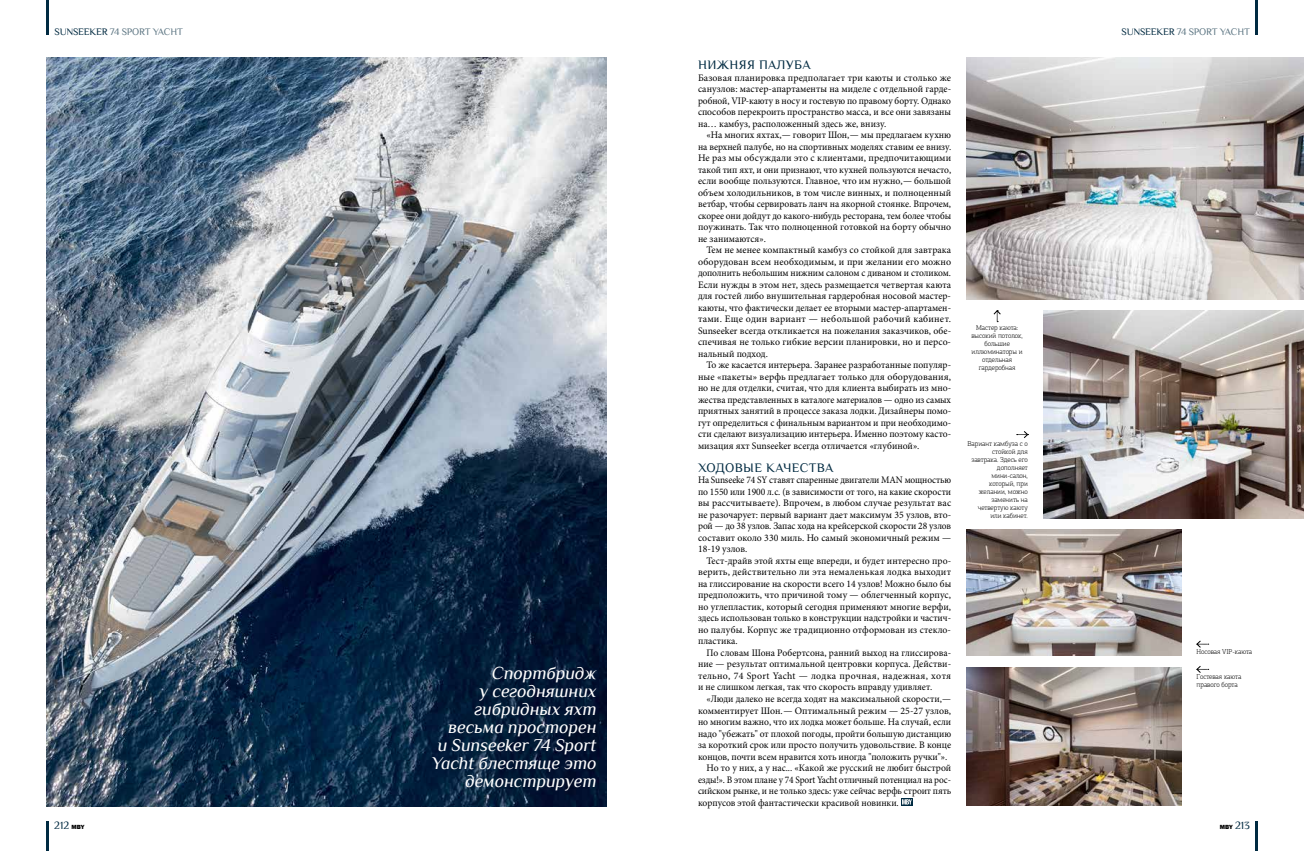
<style>
.page{position:relative;width:1304px;height:851px;background:#fff}
.page>*{position:absolute;margin:0;border:0;box-sizing:border-box;transform-origin:0 0}
.t1{font:italic 18px/18px "Philosopher";letter-spacing:-.01em;color:#fff;text-align:right}
.t2{font:13px "Philosopher";letter-spacing:.03em;color:#002a41}
.t3{font:11px "Philosopher";color:#002a41}
.t4{font:10px/11.5px "Minion Pro";color:#000;text-align:justify}
.t5{font:10px/11.5px "Minion Pro";color:#000;text-align:justify;scale:.96 1}
.t6{font:10px/11.5px "Minion Pro";color:#000;text-align:justify;scale:.94 1}
.t7{font:10px "Minion Pro";color:#000;scale:.95 1}
.t8{font:10px "Philosopher";letter-spacing:-.02em;color:#5d7683}
.t9{font:300 7px/8px "PF Agora Slab Pro";letter-spacing:-.01em;color:#000;text-align:center}
.t10{font:6px "Franklin Gothic Heavy ITC";color:#000}
.s1{color:#002a41}
.s2{font-family:"Franklin Gothic Heavy ITC";font-size:6px;color:#000}
.s3{font-family:"Philosopher";font-size:11px;color:#002a41}
</style>
<div class="page">
<img style="left:46px;top:57px;width:561px;height:749px">
<svg style="left:901px;top:798px;width:11px;height:7px"></svg>
<svg style="left:902px;top:799px;width:10px;height:5px"></svg>
<img style="left:966px;top:57px;width:338px;height:242px">
<img style="left:966px;top:529px;width:215px;height:126px">
<img style="left:966px;top:667px;width:215px;height:138px">
<img style="left:1043px;top:311px;width:261px;height:207px">
<svg style="left:993px;top:310px;width:8px;height:12px"></svg>
<svg style="left:1017px;top:431px;width:12px;height:7px"></svg>
<svg style="left:1196px;top:640px;width:13px;height:8px"></svg>
<svg style="left:1196px;top:666px;width:13px;height:7px"></svg>
<hr style="left:1255px;top:0;width:2px;height:34px;background:#002a41">
<hr style="left:1255px;top:820px;width:3px;height:30px;background:#002a41">
<hr style="left:46px;top:0;width:3px;height:34px;background:#002a41">
<hr style="left:46px;top:820px;width:3px;height:30px;background:#002a41">
<p class="t8" style="left:55px;top:26px;width:130px"><span class="s1">SUNSEEKER</span> 74 SPORT YACHT</p>
<p class="t3" style="left:54px;top:819px;width:32px">212 <span class="s2">MBY</span></p>
<h1 class="t1" style="left:432px;top:664px;width:167px">Спортбридж<br>у сегодняшних гибридных яхт весьма просторен<br>и Sunseeker 74 Sport<br>Yacht блестяще это демонстрирует</h1>
<h2 class="t2" style="left:698px;top:58px;width:114px">НИЖНЯЯ ПАЛУБА</h2>
<p class="t4" style="left:698px;top:72px;width:255px">Базовая планировка предполагает три каюты и столько же санузлов: мастер-апартаменты на миделе с отдельной гарде&shy;робной, VIP-каюту в носу и гостевую по правому борту. Однако способов перекроить пространство масса, и все они завязаны на… камбуз, расположенный здесь же, внизу.</p>
<p class="t4" style="left:698px;top:129px;width:255px;text-indent:9px">«На многих яхтах,— говорит Шон,— мы предлагаем кухню на верхней палубе, но на спортивных моделях ставим ее внизу.<br>Не раз мы обсуждали это с клиентами, предпочитающими такой тип яхт, и они признают, что кухней пользуются нечасто, если вообще пользуются. Главное, что им нужно,— большой объем холодильников, в том числе винных, и полноценный ветбар, чтобы сервировать ланч на якорной стоянке. Впрочем, скорее они дойдут до какого-нибудь ресторана, тем более чтобы поужинать. Так что полноценной готовкой на борту обычно не занимаются».</p>
<p class="t4" style="left:698px;top:244px;width:255px;text-indent:9px">Тем не менее компактный камбуз со стойкой для завтрака оборудован всем необходимым, и при желании его можно дополнить небольшим нижним салоном с диваном и столиком.<br>Если нужды в этом нет, здесь размещается четвертая каюта для гостей либо внушительная гардеробная носовой мастер&shy;каюты, что фактически делает ее вторыми мастер-апартамен&shy;тами. Еще один вариант — небольшой рабочий кабинет.<br>Sunseeker всегда откликается на пожелания заказчиков, обе&shy;спечивая не только гибкие версии планировки, но и персо&shy;нальный подход.</p>
<p class="t4" style="left:698px;top:359px;width:255px;text-indent:9px">То же касается интерьера. Заранее разработанные популяр&shy;ные «пакеты» верфь предлагает только для оборудования, но не для отделки, считая, что для клиента выбирать из мно&shy;жества представленных в каталоге материалов — одно из самых приятных занятий в процессе заказа лодки. Дизайнеры помо&shy;гут определиться с финальным вариантом и при необходимо&shy;сти сделают визуализацию интерьера. Именно поэтому касто&shy;мизация яхт Sunseeker всегда отличается «глубиной».</p>
<h2 class="t2" style="left:698px;top:460px;width:137px">ХОДОВЫЕ КАЧЕСТВА</h2>
<p class="t6" style="left:698px;top:474px;width:271px">На Sunseeke 74 SY ставят спаренные двигатели MAN мощностью по 1550 или 1900 л.с. (в зависимости от того, на какие скорости вы рассчитываете). Впрочем, в любом случае результат вас не разочарует: первый вариант дает максимум 35 узлов, вто&shy;рой — до 38 узлов. Запас хода на крейсерской скорости 28 узлов составит около 330 миль. Но самый экономичный режим — 18‑19 узлов.</p>
<p class="t4" style="left:698px;top:555px;width:255px;text-indent:9px">Тест-драйв этой яхты еще впереди, и будет интересно про&shy;верить, действительно ли эта немаленькая лодка выходит на глиссирование на скорости всего 14 узлов! Можно было бы предположить, что причиной тому — облегченный корпус, но углепластик, который сегодня применяют многие верфи, здесь использован только в конструкции надстройки и частич&shy;но палубы. Корпус же традиционно отформован из стекло&shy;пластика.</p>
<p class="t5" style="left:698px;top:647px;width:265px;text-indent:9px">По словам Шона Робертсона, ранний выход на глиссирова&shy;ние — результат оптимальной центровки корпуса. Действи&shy;тельно, 74 Sport Yacht — лодка прочная, надежная, хотя и не слишком легкая, так что скорость вправду удивляет.</p>
<p class="t5" style="left:706px;top:693px;width:256px">«Люди далеко не всегда ходят на максимальной скорости,—</p>
<p class="t4" style="left:698px;top:704px;width:255px">комментирует Шон.— Оптимальный режим — 25‑27 узлов,</p>
<p class="t5" style="left:698px;top:716px;width:265px">но многим важно, что их лодка может больше. На случай, если</p>
<p class="t5" style="left:698px;top:727px;width:265px">надо "убежать" от плохой погоды, пройти большую дистанцию</p>
<p class="t5" style="left:698px;top:739px;width:265px">за короткий срок или просто получить удовольствие. В конце</p>
<p class="t5" style="left:698px;top:750px;width:261px">концов, почти всем нравится хоть иногда "положить ручки"».</p>
<p class="t4" style="left:706px;top:762px;width:246px">Но то у них, а у нас... «Какой же русский не любит быстрой</p>
<p class="t6" style="left:698px;top:773px;width:271px">езды!». В этом плане у 74 Sport Yacht отличный потенциал на рос-</p>
<p class="t7" style="left:698px;top:784px;width:268px">сийском рынке, и не только здесь: уже сейчас верфь строит пять</p>
<p class="t5" style="left:698px;top:796px;width:211px">корпусов этой фантастически красивой новинки.</p>
<p class="t9" style="left:971px;top:323px;width:53px">Мастер каюта: высокий потолок, большие иллюминаторы и отдельная гардеробная</p>
<p class="t9" style="left:968px;top:439px;width:62px;text-align:right">Вариант камбуза с о стойкой для завтрака. Здесь его дополняет мини-салон, который, при желании, можно заменить на четвертую каюту или кабинет.</p>
<p class="t8" style="left:1122px;top:26px;width:130px"><span class="s1">SUNSEEKER</span> 74 SPORT YACHT</p>
<p class="t9" style="left:1197px;top:647px;width:57px">Носовая VIP-каюта</p>
<p class="t9" style="left:1197px;top:672px;width:46px;text-align:left">Гостевая каюта правого борта</p>
<p class="t10" style="left:1220px;top:822px;width:32px">MBY <span class="s3">213</span></p>
</div>
